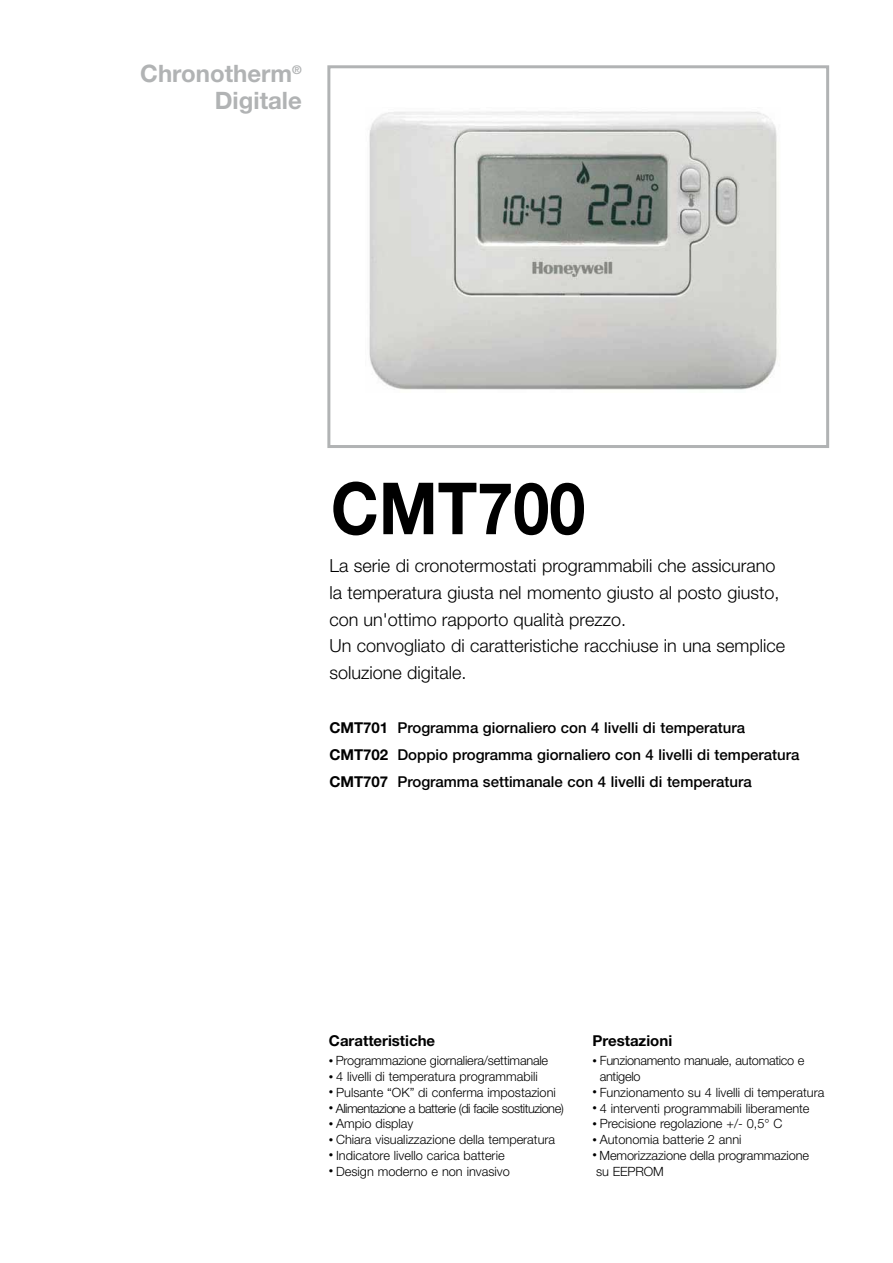
<style>
.page{position:relative;width:893px;height:1263px;background:#fff}
.page>*{position:absolute;margin:0;border:0;box-sizing:border-box;transform-origin:0 0}
.t1{font:700 72px "Helvetica Neue";color:#000;scale:.9 1}
.t2{font:700 24px/27px "Helvetica Neue";color:#b1b3b4;text-align:right}
.t3{font:300 18px/26.7px "Helvetica Neue";color:#000}
.t4{font:500 15px/27px "Helvetica Neue";color:#000}
.t5{font:700 15px "Helvetica Neue";color:#000}
.t6{font:300 12.75px/15.8px "Helvetica Neue";color:#000}
.t7{font:300 12.75px "Helvetica Neue";letter-spacing:-.04em;color:#000}
.t8{font:300 12.75px/15.8px "Helvetica Neue";letter-spacing:-.02em;color:#000}
.s1{font-weight:700}
.s2{font-size:9px}
</style>
<div class="page">
<svg style="left:327px;top:65px;width:503px;height:383px"></svg>
<h2 class="t2" style="left:140px;top:60px;width:163px">Chronotherm<sup>®<br></sup>Digitale</h2>
<h1 class="t1" style="left:331px;top:464px;width:284px">CMT700</h1>
<p class="t3" style="left:329px;top:552px;width:457px">La serie di cronotermostati programmabili che assicurano la temperatura giusta nel momento giusto al posto giusto, con un'ottimo rapporto qualità prezzo.<br>Un convogliato di caratteristiche racchiuse in una semplice soluzione digitale.</p>
<p class="t4" style="left:329px;top:714px;width:471px"><span class="s1">CMT701</span> Programma giornaliero con 4 livelli di temperatura<br><span class="s1">CMT702</span> Doppio programma giornaliero con 4 livelli di temperatura<br><span class="s1">CMT707</span> Programma settimanale con 4 livelli di temperatura</p>
<p class="t5" style="left:329px;top:1031px;width:108px">Caratteristiche</p>
<p class="t6" style="left:329px;top:1053px;width:221px"><span class="s2">•</span> Programmazione giornaliera/settimanale</p>
<p class="t6" style="left:329px;top:1068px;width:210px"><span class="s2">•</span> 4 livelli di temperatura programmabili</p>
<p class="t6" style="left:329px;top:1084px;width:229px"><span class="s2">•</span> Pulsante “OK” di conferma impostazioni</p>
<p class="t7" style="left:329px;top:1100px;width:236px"><span class="s2">•</span> Alimentazione a batterie (di facile sostituzione)</p>
<p class="t6" style="left:329px;top:1116px;width:86px"><span class="s2">•</span> Ampio display</p>
<p class="t6" style="left:329px;top:1131px;width:228px"><span class="s2">•</span> Chiara visualizzazione della temperatura</p>
<p class="t6" style="left:329px;top:1147px;width:177px"><span class="s2">•</span> Indicatore livello carica batterie</p>
<p class="t6" style="left:329px;top:1163px;width:183px"><span class="s2">•</span> Design moderno e non invasivo</p>
<p class="t5" style="left:592px;top:1031px;width:81px">Prestazioni</p>
<p class="t8" style="left:600px;top:1053px;width:206px;text-indent:-7px"><span class="s2">•</span> Funzionamento manuale, automatico e antigelo</p>
<p class="t6" style="left:592px;top:1084px;width:233px"><span class="s2">•</span> Funzionamento su 4 livelli di temperatura</p>
<p class="t6" style="left:592px;top:1100px;width:219px"><span class="s2">•</span> 4 interventi programmabili liberamente</p>
<p class="t6" style="left:592px;top:1116px;width:192px"><span class="s2">•</span> Precisione regolazione +/- 0,5° C</p>
<p class="t6" style="left:592px;top:1131px;width:151px"><span class="s2">•</span> Autonomia batterie 2 anni</p>
<p class="t6" style="left:592px;top:1147px;width:218px"><span class="s2">•</span> Memorizzazione della programmazione su EEPROM</p>
</div>
